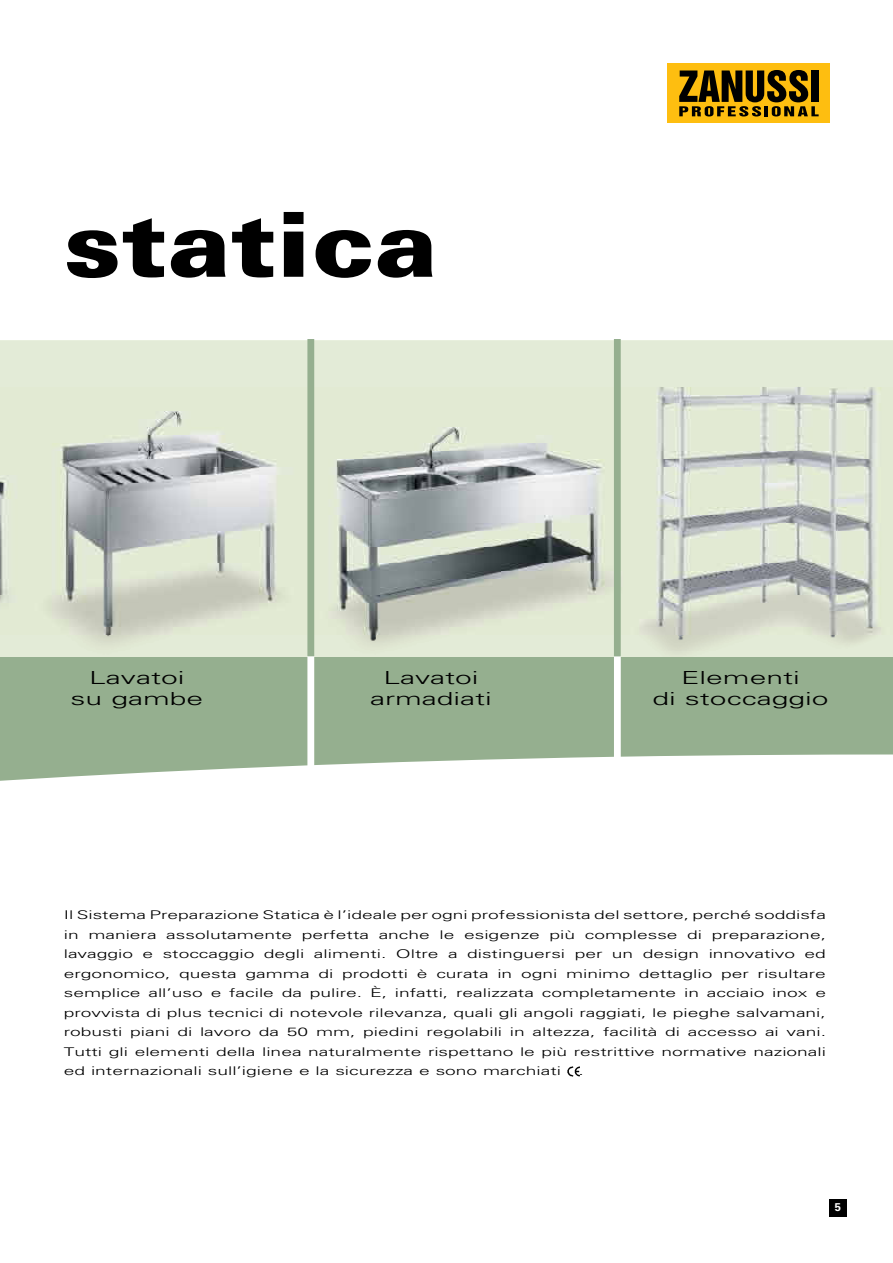
<style>
.page{position:relative;width:893px;height:1263px;background:#fff}
.page>*{position:absolute;margin:0;border:0;box-sizing:border-box;transform-origin:0 0}
.t1{font:900 90px "Univers LT Std";color:#000;scale:1.15 1}
.t2{font:300 18px/21px "Univers LT Std";color:#000;text-align:center;scale:1.67 1}
.t3{font:300 12px/19.5px "Univers LT Std";color:#000;text-align:justify;scale:1.6 1}
.t4{font:700 11.25px "Univers LT Std";color:#fff}
</style>
<div class="page">
<div style="left:829px;top:1199px;width:17px;height:17px;background:#000"></div>
<div style="left:668px;top:64px;width:162px;height:59px;background:#febe10"></div>
<svg style="left:679px;top:70px;width:140px;height:46px"></svg>
<div style="left:0;top:361px;width:893px;height:535px;background:#95af8f"></div>
<div style="left:0;top:754px;width:893px;height:132px;background:#fff"></div>
<img style="left:1px;top:339px;width:892px;height:317px">
<svg style="left:0;top:649px;width:624px;height:226px"></svg>
<div style="left:614px;top:340px;width:7px;height:316px;background:#95af8f"></div>
<div style="left:307px;top:340px;width:7px;height:316px;background:#95af8f"></div>
<hr style="left:0;top:340px;width:1px;height:316px;background:#95af8f">
<div style="left:0;top:886px;width:893px;height:51px;background:#fff"></div>
<svg style="left:568px;top:1066px;width:11px;height:11px"></svg>
<h1 class="t1" style="left:64px;top:188px;width:326px">statica</h1>
<h2 class="t2" style="left:70px;top:667px;width:81px">Lavatoi<br>su gambe</h2>
<h2 class="t2" style="left:370px;top:667px;width:74px">Lavatoi armadiati</h2>
<h2 class="t2" style="left:652px;top:667px;width:107px">Elementi<br>di stoccaggio</h2>
<p class="t3" style="left:64px;top:905px;width:478px">Il Sistema Preparazione Statica è l’ideale per ogni professionista del settore, perché soddisfa in maniera assolutamente perfetta anche le esigenze più complesse di preparazione, lavaggio e stoccaggio degli alimenti. Oltre a distinguersi per un design innovativo ed ergonomico, questa gamma di prodotti è curata in ogni minimo dettaglio per risultare semplice all’uso e facile da pulire. È, infatti, realizzata completamente in acciaio inox e provvista di plus tecnici di notevole rilevanza, quali gli angoli raggiati, le pieghe salvamani, robusti piani di lavoro da 50 mm, piedini regolabili in altezza, facilità di accesso ai vani.<br>Tutti gli elementi della linea naturalmente rispettano le più restrittive normative nazionali ed internazionali sull’igiene e la sicurezza e sono marchiati</p>
<p class="t3" style="left:579px;top:1061px;width:5px">.</p>
<p class="t4" style="left:835px;top:1200px;width:8px">5</p>
</div>
